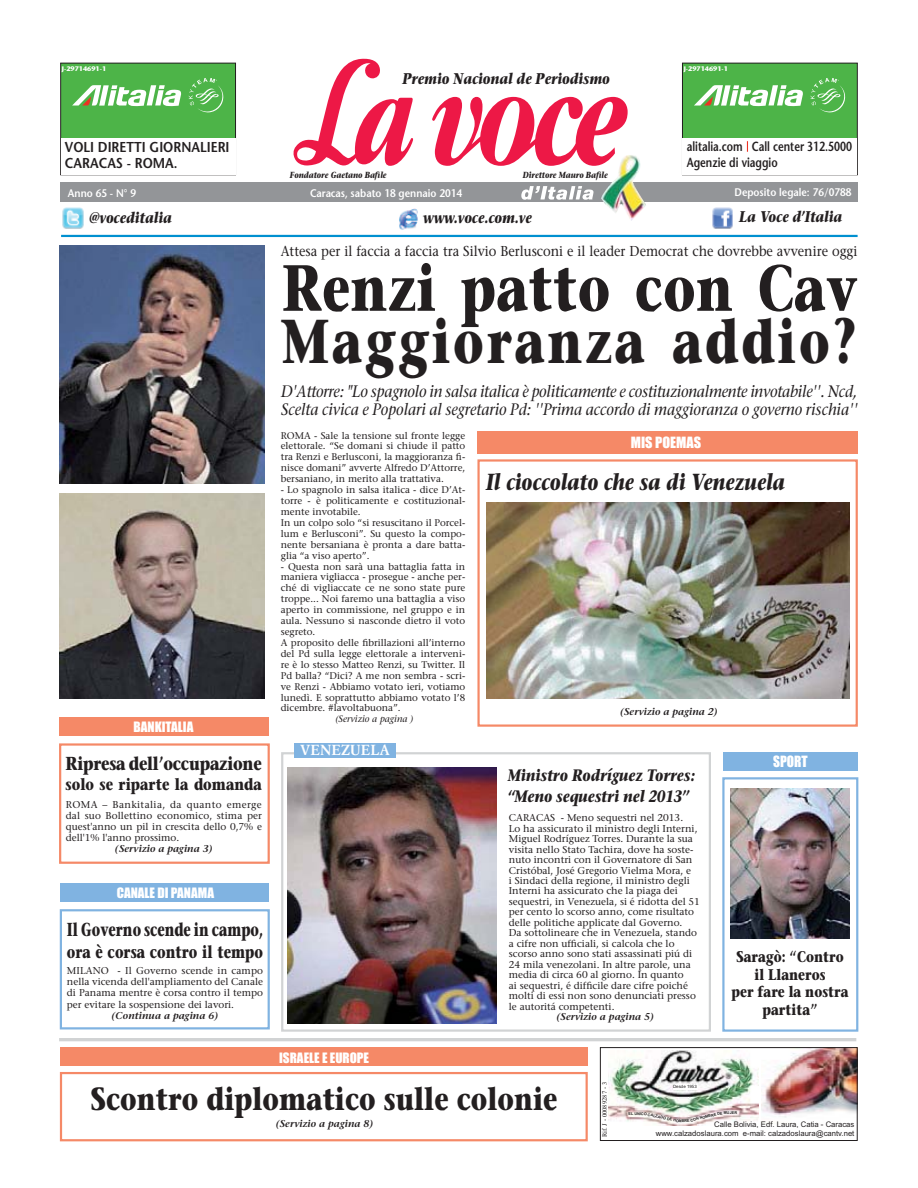
<style>
.page{position:relative;width:918px;height:1188px;background:#fff}
.page>*{position:absolute;margin:0;border:0;box-sizing:border-box;transform-origin:0 0}
.t1{font:700 65.1px "Stone Serif";letter-spacing:.01em;color:#231f20;scale:.77 1}
.t2{font:700 61.8px "Stone Serif";letter-spacing:.055em;color:#231f20;scale:.77 1}
.t3{font:700 31.95px "Stone Serif";color:#231f20;scale:.8 1}
.t4{font:italic 700 23.1px "Stone Serif";color:#231f20;scale:.76 1}
.t5{font:700 18.75px "Stone Serif";letter-spacing:-.015em;color:#231f20;scale:.8 1}
.t6{font:700 18.75px "Stone Serif";letter-spacing:-.015em;color:#231f20;scale:.7 1}
.t7{font:700 17.7px "Stone Serif";color:#231f20;scale:.75 1}
.t8{font:italic 16.5px/17.7px "Stone Serif";letter-spacing:-.015em;color:#231f20;scale:.91 1}
.t9{font:italic 700 16.5px/21px "Stone Serif";color:#231f20;scale:.8 1}
.t10{font:700 16.5px "Stone Serif";color:#231f20;scale:.8 1}
.t11{font:italic 700 15.45px "Stone Serif";color:#231f20;scale:.8 1}
.t12{font:700 15.45px/17.7px "Stone Serif";color:#231f20;text-align:center;scale:.8 1}
.t13{font:14.4px "Stone Serif";color:#231f20;scale:.9 1}
.t14{font:600 14.4px/16.5px "Stone Sans";color:#231f20;scale:.9 1}
.t15{font:700 14.4px "Simoncini Garamond";color:#fff}
.t16{font:14.4px "Impact";color:#fff}
.t17{font:14.4px "Impact";color:#fff;scale:.94 1}
.t18{font:600 13.2px/15.5px "Stone Sans";color:#231f20;scale:.79 1}
.t19{font:13.2px "Impact";color:#fff}
.t20{font:600 11.1px "Stone Sans";color:#fff;scale:.9 1}
.t21{font:9.9px/10.5px "Stone Serif";color:#231f20;text-align:justify}
.t22{font:italic 600 9.9px "Stone Serif";color:#231f20}
.t23{font:9.75px/10.9px "Stone Serif";color:#231f20}
.t24{font:italic 9.3px "Stone Serif";color:#231f20}
.t25{font:italic 700 8.85px "Stone Serif";color:#231f20;scale:.8 1}
.t26{font:7.65px/9.3px "Arial";color:#231f20;text-align:right}
.t27{font:700 6.6px "Stone Sans";color:#fff}
.t28{font:6.6px "Times New Roman";color:#231f20}
.t29{font:4.35px "Arial";color:#231f20}
</style>
<div class="page">
<div style="left:477px;top:459px;width:381px;height:268px;border:2px solid #f58967"></div>
<hr style="left:59px;top:1038px;width:797px;height:3px;background:#d1d3d4">
<svg style="left:293px;top:58px;width:335px;height:108px"></svg>
<div style="left:60px;top:182px;width:798px;height:20px;background:#939598"></div>
<svg style="left:521px;top:186px;width:73px;height:14px"></svg>
<img style="left:600px;top:155px;width:46px;height:66px">
<img style="left:761px;top:1049px;width:95px;height:69px">
<div style="left:600px;top:1047px;width:258px;height:94px;border:1px solid #231f20"></div>
<img style="left:609px;top:1050px;width:150px;height:75px">
<div style="left:673px;top:1085px;width:25px;height:5px;background:#fff"></div>
<img style="left:399px;top:208px;width:19px;height:22px">
<img style="left:62px;top:207px;width:22px;height:22px">
<img style="left:712px;top:207px;width:21px;height:22px">
<hr style="left:61px;top:235px;width:797px;height:2px;background:#0090d0">
<div style="left:61px;top:63px;width:175px;height:112px;background:#4db448"></div>
<div style="left:60px;top:63px;width:176px;height:112px;border:1px solid #231f20"></div>
<svg style="left:189px;top:78px;width:34px;height:35px"></svg>
<svg style="left:72px;top:85px;width:110px;height:21px"></svg>
<div style="left:61px;top:138px;width:174px;height:37px;background:#fff"></div>
<div style="left:682px;top:63px;width:175px;height:112px;background:#4db448"></div>
<div style="left:682px;top:63px;width:176px;height:112px;border:1px solid #231f20"></div>
<svg style="left:811px;top:78px;width:34px;height:35px"></svg>
<svg style="left:694px;top:85px;width:109px;height:21px"></svg>
<div style="left:683px;top:138px;width:174px;height:37px;background:#fff"></div>
<div style="left:281px;top:752px;width:430px;height:280px;border:2px solid #d1d3d4"></div>
<div style="left:294px;top:743px;width:102px;height:15px;background:#80b3e1"></div>
<div style="left:60px;top:1072px;width:528px;height:69px;border:2px solid #f58967"></div>
<div style="left:60px;top:1048px;width:528px;height:18px;background:#f58967"></div>
<div style="left:60px;top:909px;width:210px;height:120px;border:2px solid #80b3e1"></div>
<div style="left:60px;top:883px;width:209px;height:19px;background:#80b3e1"></div>
<div style="left:59px;top:743px;width:211px;height:121px;border:2px solid #f58967"></div>
<div style="left:59px;top:717px;width:210px;height:18px;background:#f58967"></div>
<div style="left:722px;top:777px;width:136px;height:255px;border:2px solid #80b3e1"></div>
<img style="left:730px;top:789px;width:120px;height:150px">
<div style="left:723px;top:752px;width:135px;height:19px;background:#80b3e1"></div>
<img style="left:486px;top:503px;width:364px;height:196px">
<div style="left:477px;top:431px;width:381px;height:22px;background:#f58967"></div>
<img style="left:287px;top:767px;width:209px;height:257px">
<img style="left:59px;top:245px;width:205px;height:239px">
<img style="left:59px;top:494px;width:205px;height:205px">
<svg style="left:629px;top:1111px;width:108px;height:11px"></svg>
<p class="t27" style="left:62px;top:66px;width:46px">J-29714691-1</p>
<h3 class="t14" style="left:65px;top:140px;width:184px">VOLI DIRETTI GIORNALIERI<br>CARACAS - ROMA.</h3>
<h3 class="t11" style="left:402px;top:72px;width:261px">Premio Nacional de Periodismo</h3>
<p class="t25" style="left:290px;top:171px;width:123px">Fondatore Gaetano Bafile</p>
<p class="t25" style="left:523px;top:171px;width:108px">Direttore Mauro Bafile</p>
<p class="t27" style="left:684px;top:66px;width:46px">J-29714691-1</p>
<h3 class="t18" style="left:687px;top:140px;width:211px">alitalia.com Call center 312.5000<br>Agenzie di viaggio</h3>
<p class="t20" style="left:68px;top:189px;width:77px">Anno 65 - N° 9</p>
<p class="t20" style="left:310px;top:189px;width:171px">Caracas, sabato 18 gennaio 2014</p>
<p class="t20" style="left:735px;top:188px;width:131px">Deposito legale: 76/0788</p>
<h3 class="t11" style="left:89px;top:212px;width:105px">@voceditalia</h3>
<h3 class="t11" style="left:423px;top:211px;width:137px">www.voce.com.ve</h3>
<h3 class="t11" style="left:739px;top:211px;width:130px">La Voce d’Italia</h3>
<h3 class="t13" style="left:281px;top:245px;width:642px">Attesa per il faccia a faccia tra Silvio Berlusconi e il leader Democrat che dovrebbe avvenire oggi</h3>
<h1 class="t1" style="left:282px;top:263px;width:750px">Renzi patto con Cav</h1>
<h2 class="t2" style="left:282px;top:317px;width:749px">Maggioranza addio?</h2>
<h3 class="t19" style="left:134px;top:722px;width:61px">BANKITALIA</h3>
<h3 class="t5" style="left:66px;top:756px;width:247px">Ripresa dell’occupazione</h3>
<h3 class="t10" style="left:66px;top:778px;width:247px">solo se riparte la domanda</h3>
<p class="t21" style="left:66px;top:800px;width:198px;line-height:11.1px">ROMA – Bankitalia, da quanto emerge dal suo Bollettino economico, stima per quest'anno un pil in crescita dello 0,7% e dell'1% l'anno prossimo.</p>
<p class="t22" style="left:115px;top:845px;width:99px">(Servizio a pagina 3)</p>
<h3 class="t19" style="left:117px;top:889px;width:99px">CANALE DI PANAMA</h3>
<h3 class="t6" style="left:67px;top:922px;width:282px">Il Governo scende in campo,</h3>
<h3 class="t7" style="left:67px;top:945px;width:263px">ora è corsa contro il tempo</h3>
<p class="t21" style="left:67px;top:966px;width:198px;line-height:11.1px">MILANO - Il Governo scende in campo nella vicenda dell'ampliamento del Canale di Panama mentre è corsa contro il tempo per evitare la sospensione dei lavori.</p>
<p class="t22" style="left:112px;top:1011px;width:108px">(Continua a pagina 6)</p>
<h3 class="t8" style="left:281px;top:384px;width:635px">D'Attorre: "Lo spagnolo in salsa italica è politicamente e costituzionalmente invotabile''. Ncd,<br>Scelta civica e Popolari al segretario Pd: ''Prima accordo di maggioranza o governo rischia''</h3>
<p class="t23" style="left:281px;top:431px;width:186px;text-align:justify">ROMA - Sale la tensione sul fronte legge elettorale. “Se domani si chiude il patto tra Renzi e Berlusconi, la maggioranza fi&shy;nisce domani” avverte Alfredo D’Attorre, bersaniano, in merito alla trattativa.</p>
<p class="t23" style="left:281px;top:485px;width:186px">- Lo spagnolo in salsa italica - dice D’At&shy;torre - è politicamente e costituzional&shy;mente invotabile.<br>In un colpo solo “si resuscitano il Porcel&shy;lum e Berlusconi”. Su questo la compo&shy;nente bersaniana è pronta a dare batta&shy;glia “a viso aperto”.</p>
<p class="t23" style="left:281px;top:562px;width:186px">- Questa non sarà una battaglia fatta in maniera vigliacca - prosegue - anche per&shy;ché di vigliaccate ce ne sono state pure troppe... Noi faremo una battaglia a viso aperto in commissione, nel gruppo e in aula. Nessuno si nasconde dietro il voto segreto.<br>A proposito delle fibrillazioni all’interno del Pd sulla legge elettorale a interveni&shy;re è lo stesso Matteo Renzi, su Twitter. Il Pd balla? “Dici? A me non sembra - scri&shy;ve Renzi - Abbiamo votato ieri, votiamo lunedì. E soprattutto abbiamo votato l’8 dicembre. #lavoltabuona”.</p>
<p class="t24" style="left:335px;top:715px;width:79px">(Servizio a pagina )</p>
<h3 class="t15" style="left:300px;top:744px;width:91px">VENEZUELA</h3>
<h3 class="t19" style="left:279px;top:1053px;width:91px">ISRAELE E EUROPE</h3>
<h3 class="t16" style="left:631px;top:438px;width:72px">MIS POEMAS</h3>
<h3 class="t4" style="left:486px;top:473px;width:394px">Il cioccolato che sa di Venezuela</h3>
<p class="t22" style="left:620px;top:708px;width:99px">(Servizio a pagina 2)</p>
<h3 class="t9" style="left:508px;top:767px;width:235px">Ministro Rodríguez Torres: “Meno sequestri nel 2013”</h3>
<p class="t21" style="left:509px;top:813px;width:193px;text-align:left">CARACAS - Meno sequestri nel 2013.<br>Lo ha assicurato il ministro degli Interni, Miguel Rodríguez Torres. Durante la sua visita nello Stato Tachira, dove ha soste&shy;nuto incontri con il Governatore di San Cristóbal, José Gregorio Vielma Mora, e<br>i Sindaci della regione, il ministro degli Interni ha assicurato che la piaga dei sequestri, in Venezuela, si é ridotta del 51 per cento lo scorso anno, come risultato delle politiche applicate dal Governo.<br>Da sottolineare che in Venezuela, stando a cifre non ufficiali, si calcola che lo scorso anno sono stati assassinati piú di 24 mila venezolani. In altre parole, una media di circa 60 al giorno. In quanto<br>ai sequestri, é difficile dare cifre poiché molti di essi non sono denunciati presso le autoritá competenti.</p>
<p class="t22" style="left:556px;top:1013px;width:99px">(Servizio a pagina 5)</p>
<h3 class="t17" style="left:773px;top:757px;width:38px">SPORT</h3>
<h3 class="t12" style="left:732px;top:949px;width:148px">Saragò: “Contro il Llaneros<br>per fare la nostra partita”</h3>
<h3 class="t3" style="left:91px;top:1086px;width:585px">Scontro diplomatico sulle colonie</h3>
<p class="t22" style="left:276px;top:1119px;width:99px">(Servizio a pagina 8)</p>
<p class="t28" style="left:602px;top:1137px;width:57px;rotate:-90deg">Rif. J - 00089287 - 3</p>
<p class="t29" style="left:673px;top:1085px;width:25px">Desde 1953</p>
<p class="t26" style="left:656px;top:1120px;width:200px">Calle Bolivia, Edf. Laura, Catia - Caracas www.calzadoslaura.com e-mail: calzadoslaura@cantv.net</p>
</div>
